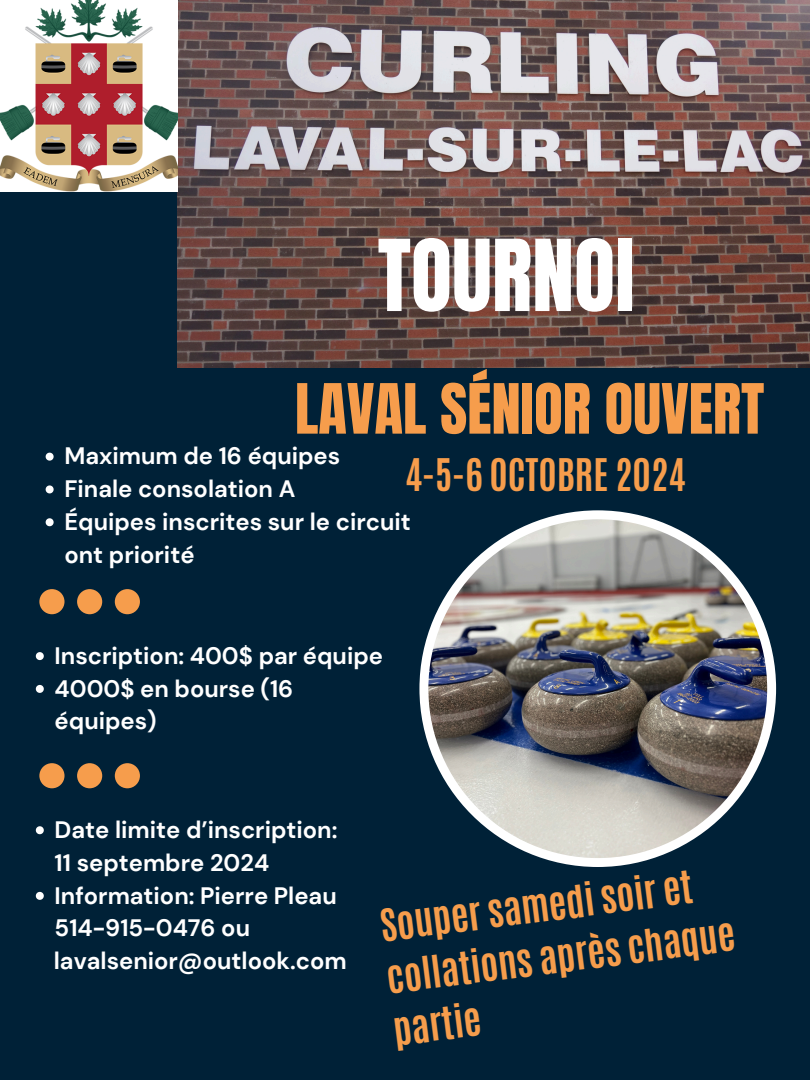
<style>
.page{position:relative;width:810px;height:1080px;background:#fff}
.page>*{position:absolute;margin:0;border:0;box-sizing:border-box;transform-origin:0 0}
.t1{font:84.25px "Anton";color:#fff}
.t2{font:58.88px "Anton";color:#f69d4c}
.t3{font:700 37.56px/52.6px "Antonio";color:#f69d4c}
.t4{font:700 23.75px/32.8px "DM Sans";color:#fff}
</style>
<div class="page">
<div style="left:0;top:192px;width:810px;height:888px;background:#002137"></div>
<div style="left:415px;top:505px;width:366px;height:367px;background:#002137;border-radius:50%"></div>
<div style="left:419px;top:510px;width:357px;height:357px;background:#fff;border-radius:50%"></div>
<img style="left:428px;top:519px;width:339px;height:339px;border-radius:50%">
<svg style="left:39px;top:763px;width:101px;height:25px;background:#906943"></svg>
<img style="left:178px;top:0;width:632px;height:368px">
<svg style="left:46px;top:453px;width:8px;height:8px"></svg>
<svg style="left:46px;top:485px;width:8px;height:8px"></svg>
<svg style="left:46px;top:518px;width:8px;height:8px"></svg>
<svg style="left:39px;top:589px;width:101px;height:25px;background:#906943"></svg>
<img style="left:0;top:0;width:178px;height:192px">
<svg style="left:36px;top:652px;width:8px;height:8px"></svg>
<svg style="left:36px;top:685px;width:8px;height:8px"></svg>
<svg style="left:36px;top:826px;width:8px;height:8px"></svg>
<svg style="left:36px;top:892px;width:8px;height:8px"></svg>
<h3 class="t1" style="left:378px;top:215px;width:258px">TOURNOI</h3>
<h1 class="t2" style="left:295px;top:367px;width:471px">LAVAL SÉNIOR OUVERT</h1>
<h2 class="t4" style="left:64px;top:440px;width:277px">Maximum de 16 équipes</h2>
<p class="t4" style="left:64px;top:473px;width:232px">Finale consolation A</p>
<p class="t4" style="left:64px;top:505px;width:348px">Équipes inscrites sur le circuit ont priorité</p>
<p class="t3" style="left:405px;top:449px;width:282px">4-5-6 OCTOBRE 2024</p>
<p class="t4" style="left:55px;top:639px;width:330px">Inscription: 400$ par équipe</p>
<p class="t4" style="left:55px;top:672px;width:240px">4000$ en bourse (16 équipes)</p>
<p class="t4" style="left:55px;top:813px;width:284px">Date limite d’inscription:<br>11 septembre 2024</p>
<p class="t4" style="left:55px;top:879px;width:284px">Information: Pierre Pleau<br>514-915-0476 ou</p>
<p class="t4" style="left:54px;top:945px;width:294px">lavalsenior@outlook.com</p>
<p class="t3" style="left:377px;top:900px;width:352px;rotate:-7deg">Souper samedi soir et collations après chaque partie</p>
</div>
